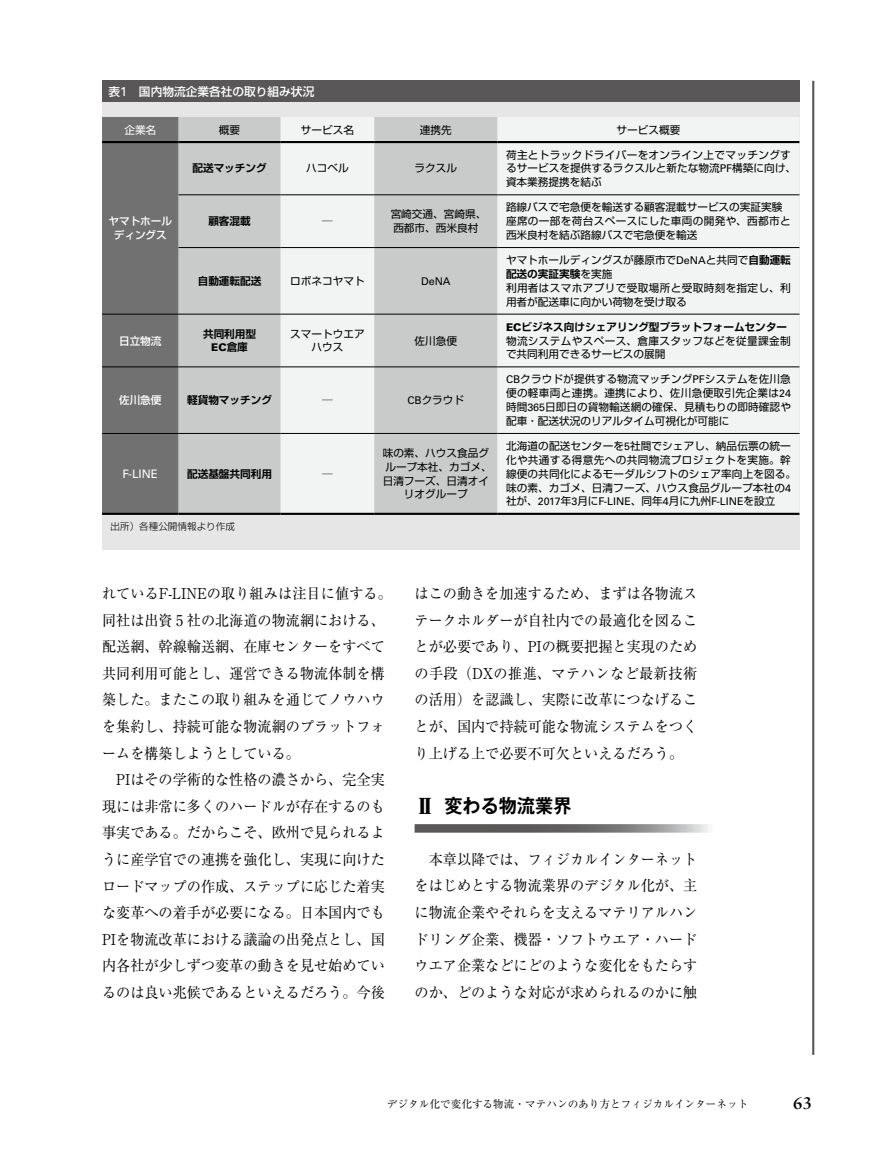
<style>
.page{position:relative;width:893px;height:1157px;background:#fff}
.page>*{position:absolute;margin:0;border:0;box-sizing:border-box;transform-origin:0 0}
.t1{font:700 19.2px "Gothic MB101 Pr 6 N De";color:#000;scale:.95 1}
.t2{font:700 16.95px "Sabon LT Std";color:#000}
.t3{font:14.85px/26.5px "Ryumin Pr 6 N";color:#000;text-align:justify;scale:.95 1}
.t4{font:14.85px/26.5px "Ryumin Pro";color:#000;text-align:justify;scale:.95 1}
.t5{font:500 11.7px "Shin Go Pr 6 N";color:#fff}
.t6{font:11.7px "Univers LT Std";color:#fff}
.t7{font:10.65px/13.8px "Shin Go Pr 6 N";letter-spacing:.005em;color:#000}
.t8{font:10.65px/13.8px "Shin Go Pr 6 N";letter-spacing:.035em;color:#000}
.t9{font:700 10.65px "Shin Go Pr 6 N De";color:#000}
.t10{font:10.65px "Univers LT Std";color:#000}
.t11{font:10.65px "Ryumin Pr 6 N";color:#000}
.t12{font:500 10.65px/13.8px "Shin Go Pr 6 N";color:#fff;text-align:center}
.t13{font:900 10.65px "Univers LT Std";color:#000}
.t14{font:10.65px "Shin Go Pr 6 N";color:#fff}
.t15{font:300 9.6px "Shin Go Pr 6 N";color:#000}
.s1{font-family:"Univers LT Std";font-weight:400;font-size:12.9px}
.s2{font-family:"Univers LT Std"}
.s3{font-family:"Shin Go Pr 6 N De";font-weight:700}
.s4{font-family:"Shin Go Pr 6 N";font-weight:400}
.s5{font-family:"Univers LT Std";font-weight:900}
.s6{font-family:"Shin Go Pr 6 N"}
.s7{font-family:"Ryumin Pr 6 N";font-weight:900;font-size:21.3px}
</style>
<div class="page">
<hr style="left:812px;top:81px;width:2px;height:973px;background:#595757">
<svg style="left:415px;top:824px;width:294px;height:8px;background:#797878"></svg>
<div style="left:102px;top:81px;width:697px;height:21px;background:#595757"></div>
<div style="left:102px;top:102px;width:697px;height:448px;background:#e6e6e6"></div>
<div style="left:102px;top:117px;width:77px;height:396px;background:#727171"></div>
<div style="left:179px;top:117px;width:102px;height:396px;background:#c9caca"></div>
<svg style="left:281px;top:117px;width:518px;height:396px;fill:#f2f3f3"></svg>
<hr style="left:102px;top:141px;width:77px;height:2px;background:#000">
<hr style="left:179px;top:141px;width:102px;height:2px;background:#000">
<hr style="left:281px;top:141px;width:93px;height:2px;background:#000">
<hr style="left:374px;top:141px;width:123px;height:2px;background:#000">
<hr style="left:497px;top:141px;width:302px;height:2px;background:#000">
<hr style="left:102px;top:513px;width:77px;height:2px;background:#000">
<hr style="left:179px;top:513px;width:102px;height:2px;background:#000">
<hr style="left:281px;top:513px;width:93px;height:2px;background:#000">
<hr style="left:374px;top:513px;width:123px;height:2px;background:#000">
<hr style="left:497px;top:513px;width:302px;height:2px;background:#000">
<hr style="left:179px;top:194px;width:102px;height:1px;background:#000">
<hr style="left:281px;top:194px;width:93px;height:1px;background:#000">
<hr style="left:374px;top:194px;width:123px;height:1px;background:#000">
<hr style="left:497px;top:194px;width:302px;height:1px;background:#000">
<hr style="left:179px;top:247px;width:102px;height:1px;background:#000">
<hr style="left:281px;top:247px;width:93px;height:1px;background:#000">
<hr style="left:374px;top:247px;width:123px;height:1px;background:#000">
<hr style="left:497px;top:247px;width:302px;height:1px;background:#000">
<hr style="left:102px;top:314px;width:77px;height:1px;background:#000">
<hr style="left:179px;top:314px;width:102px;height:1px;background:#000">
<hr style="left:281px;top:314px;width:93px;height:1px;background:#000">
<hr style="left:374px;top:314px;width:123px;height:1px;background:#000">
<hr style="left:497px;top:314px;width:302px;height:1px;background:#000">
<hr style="left:102px;top:366px;width:77px;height:1px;background:#000">
<hr style="left:179px;top:366px;width:102px;height:1px;background:#000">
<hr style="left:281px;top:366px;width:93px;height:1px;background:#000">
<hr style="left:374px;top:366px;width:123px;height:1px;background:#000">
<hr style="left:497px;top:366px;width:302px;height:1px;background:#000">
<hr style="left:102px;top:433px;width:77px;height:1px;background:#000">
<hr style="left:179px;top:433px;width:102px;height:1px;background:#000">
<hr style="left:281px;top:433px;width:93px;height:1px;background:#000">
<hr style="left:374px;top:433px;width:123px;height:1px;background:#000">
<hr style="left:497px;top:433px;width:302px;height:1px;background:#000">
<p class="t5" style="left:108px;top:82px;width:207px">表<span class="s1">1</span>　国内物流企業各社の取り組み状況</p>
<p class="t14" style="left:124px;top:121px;width:33px">企業名</p>
<p class="t7" style="left:219px;top:122px;width:23px">概要</p>
<p class="t7" style="left:301px;top:122px;width:55px">サービス名</p>
<p class="t7" style="left:420px;top:122px;width:33px">連携先</p>
<p class="t7" style="left:617px;top:122px;width:65px">サービス概要</p>
<p class="t12" style="left:108px;top:214px;width:65px">ヤマトホールディングス</p>
<p class="t12" style="left:119px;top:333px;width:44px">日立物流</p>
<p class="t9" style="left:192px;top:160px;width:76px">配送マッチング</p>
<p class="t7" style="left:306px;top:161px;width:44px">ハコベル</p>
<p class="t7" style="left:415px;top:161px;width:44px">ラクスル</p>
<p class="t7" style="left:506px;top:147px;width:292px">荷主とトラックドライバーをオンライン上でマッチングするサービスを提供するラクスルと新たな物流<span class="s2">PF</span>構築に向け、資本業務提携を結ぶ</p>
<p class="t9" style="left:208px;top:212px;width:44px">顧客混載</p>
<p class="t7" style="left:322px;top:213px;width:12px">─</p>
<p class="t7" style="left:391px;top:207px;width:97px">宮崎交通、宮崎県、西都市、西米良村</p>
<p class="t7" style="left:506px;top:200px;width:286px">路線バスで宅急便を輸送する顧客混載サービスの実証実験座席の一部を荷台スペースにした車両の開発や、西都市と西米良村を結ぶ路線バスで宅急便を輸送</p>
<p class="t9" style="left:198px;top:272px;width:65px">自動運転配送</p>
<p class="t7" style="left:290px;top:273px;width:76px">ロボネコヤマト</p>
<p class="t10" style="left:421px;top:275px;width:31px">DeNA</p>
<p class="t7" style="left:506px;top:252px;width:286px">ヤマトホールディングスが藤原市で<span class="s2">DeNA</span>と共同で<span class="s3">自動運転</span></p>
<p class="t9" style="left:506px;top:265px;width:108px">配送の実証実験<span class="s4">を実施</span></p>
<p class="t8" style="left:506px;top:280px;width:286px">利用者はスマホアプリで受取場所と受取時刻を指定し、利用者が配送車に向かい荷物を受け取る</p>
<p class="t9" style="left:203px;top:325px;width:55px">共同利用型</p>
<p class="t13" style="left:211px;top:341px;width:38px">EC<span class="s3">倉庫</span></p>
<p class="t7" style="left:290px;top:326px;width:76px;text-align:center">スマートウエアハウス</p>
<p class="t7" style="left:415px;top:333px;width:44px">佐川急便</p>
<p class="t9" style="left:506px;top:318px;width:283px"><span class="s5">EC</span>ビジネス向けシェアリング型プラットフォームセンター</p>
<p class="t8" style="left:506px;top:333px;width:286px">物流システムやスペース、倉庫スタッフなどを従量課金制で共同利用できるサービスの展開</p>
<p class="t12" style="left:119px;top:392px;width:44px">佐川急便</p>
<p class="t9" style="left:187px;top:391px;width:87px">軽貨物マッチング</p>
<p class="t7" style="left:322px;top:392px;width:12px">─</p>
<p class="t7" style="left:407px;top:392px;width:58px"><span class="s2">CB</span>クラウド</p>
<p class="t7" style="left:506px;top:372px;width:286px;text-align:justify"><span class="s2">CB</span>クラウドが提供する物流マッチング<span class="s2">PF</span>システムを佐川急便の軽車両と連携。連携により、佐川急便取引先企業は<span class="s2">24</span>時間<span class="s2">365</span>日即日の貨物輸送網の確保、見積もりの即時確認や配車・配送状況のリアルタイム可視化が可能に</p>
<p class="t6" style="left:123px;top:466px;width:37px">F-LINE</p>
<p class="t9" style="left:187px;top:465px;width:87px">配送基盤共同利用</p>
<p class="t7" style="left:322px;top:466px;width:12px">─</p>
<p class="t15" style="left:111px;top:518px;width:126px">出所）各種公開情報より作成</p>
<p class="t7" style="left:383px;top:445px;width:110px;text-align:center">味の素、ハウス食品グループ本社、カゴメ、日清フーズ、日清オイリオグループ</p>
<p class="t7" style="left:506px;top:438px;width:292px">北海道の配送センターを<span class="s2">5</span>社間でシェアし、納品伝票の統一化や共通する得意先への共同物流プロジェクトを実施。幹線便の共同化によるモーダルシフトのシェア率向上を図る。味の素、カゴメ、日清フーズ、ハウス食品グループ本社の<span class="s2">4</span></p>
<p class="t10" style="left:506px;top:495px;width:271px"><span class="s6">社が、</span>2017<span class="s6">年</span>3<span class="s6">月に</span>F-LINE<span class="s6">、同年</span>4<span class="s6">月に九州</span>F-LINE<span class="s6">を設立</span></p>
<h3 class="t3" style="left:102px;top:579px;width:307px;text-align:left">れているF-LINEの取り組みは注目に値する。同社は出資 5 社の北海道の物流網における、配送網、幹線輸送網、在庫センターをすべて共同利用可能とし、運営できる物流体制を構築した。またこの取り組みを通じてノウハウを集約し、持続可能な物流網のプラットフォームを構築しようとしている。</h3>
<h3 class="t3" style="left:102px;top:765px;width:299px;text-indent:14px">PIはその学術的な性格の濃さから、完全実現には非常に多くのハードルが存在するのも事実である。だからこそ、欧州で見られるように産学官での連携を強化し、実現に向けたロードマップの作成、ステップに応じた着実な変革への着手が必要になる。日本国内でもPIを物流改革における議論の出発点とし、国内各社が少しずつ変革の動きを見せ始めているのは良い兆候であるといえるだろう。今後</h3>
<h3 class="t3" style="left:415px;top:579px;width:299px">はこの動きを加速するため、まずは各物流ステークホルダーが自社内での最適化を図ることが必要であり、PIの概要把握と実現のための手段（DXの推進、マテハンなど最新技術の活用）を認識し、実際に改革につなげることが、国内で持続可能な物流システムをつくり上げる上で必要不可欠といえるだろう。</h3>
<h1 class="t1" style="left:415px;top:790px;width:167px"><span class="s7">Ⅱ</span> 変わる物流業界</h1>
<h3 class="t4" style="left:415px;top:845px;width:299px;text-indent:14px">本章以降では、フィジカルインターネットをはじめとする物流業界のデジタル化が、主に物流企業やそれらを支えるマテリアルハンドリング企業、機器・ソフトウエア・ハードウエア企業などにどのような変化をもたらすのか、どのような対応が求められるのかに触</h3>
<p class="t11" style="left:387px;top:1095px;width:363px">デジタル化で変化する物流・マテハンのあり方とフィジカルインターネット</p>
<h2 class="t2" style="left:793px;top:1093px;width:20px">63</h2>
</div>
